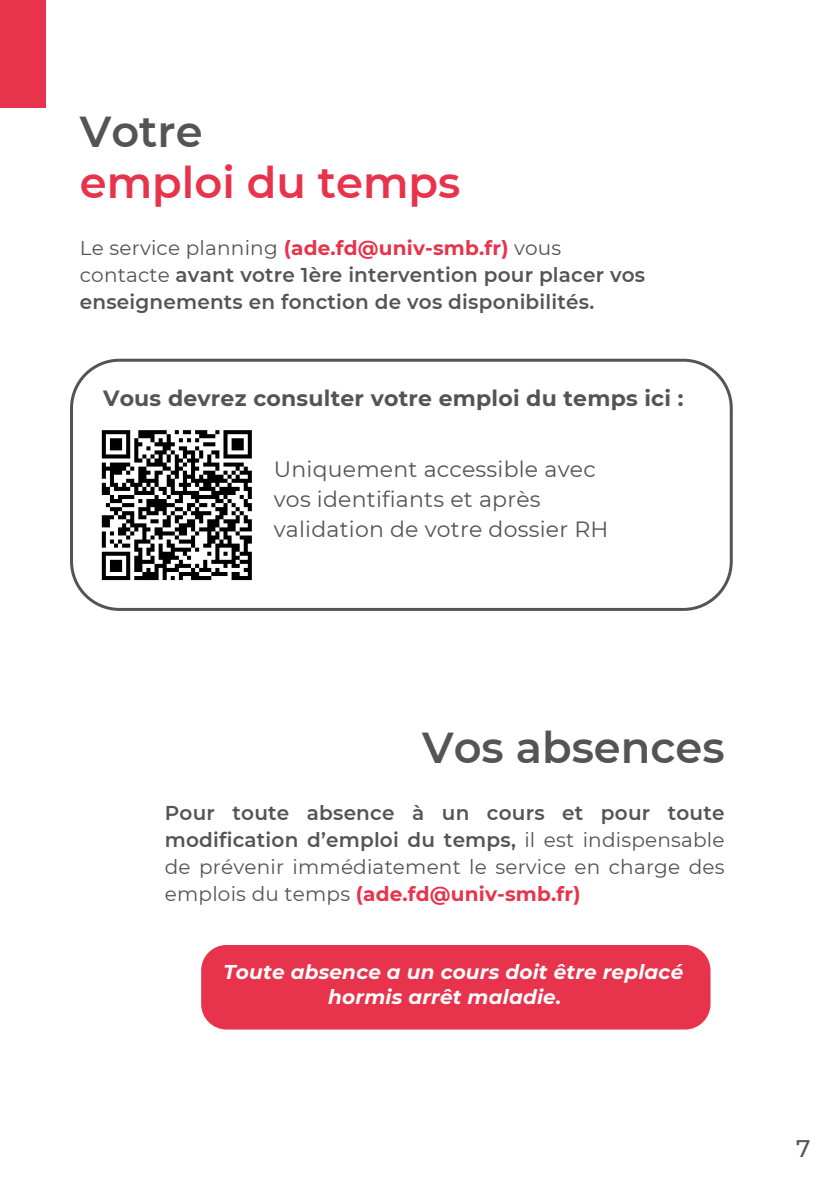
<style>
.page{position:relative;width:839px;height:1191px;background:#fff}
.page>*{position:absolute;margin:0;border:0;box-sizing:border-box;transform-origin:0 0}
.t1{font:600 43.2px/51px "Montserrat";color:#e7344c}
.t2{font:600 43.2px "Montserrat";color:#545454}
.t3{font:500 24px "Montserrat";color:#545454}
.t4{font:22px/30px "Montserrat";letter-spacing:.01em;color:#545454}
.t5{font:700 22px "Montserrat";letter-spacing:.01em;color:#545454}
.t6{font:20px/27px "Montserrat";letter-spacing:.01em;color:#545454;text-align:justify}
.t7{font:600 20px/27px "Montserrat";letter-spacing:.01em;color:#545454}
.t8{font:italic 700 20px/25.6px "Montserrat";letter-spacing:.01em;color:#fff}
.s1{color:#545454}
.s2{font-weight:400}
.s3{font-weight:700;color:#e7344c}
.s4{font-weight:600}
</style>
<div class="page">
<div style="left:201px;top:945px;width:509px;height:85px;background:#e7344c;border-radius:25px"></div>
<svg style="left:70px;top:359px;width:662px;height:252px"></svg>
<div style="left:0;top:0;width:46px;height:108px;background:#e7344c"></div>
<p class="t1" style="left:80px;top:106px;width:382px"><span class="s1">Votre<br></span>emploi du temps</p>
<p class="t7" style="left:80px;top:235px;width:567px"><span class="s2">Le service planning</span> <span class="s3">(ade.fd@univ-smb.fr)</span> <span class="s2">vous contacte</span> avant votre 1ère intervention pour placer vos enseignements en fonction de vos disponibilités.</p>
<p class="t5" style="left:103px;top:384px;width:582px">Vous devrez consulter votre emploi du temps ici :</p>
<h1 class="t4" style="left:274px;top:455px;width:336px">Uniquement accessible avec vos identifiants et après validation de votre dossier RH</h1>
<p class="t2" style="left:422px;top:721px;width:304px">Vos absences</p>
<h2 class="t6" style="left:165px;top:799px;width:561px"><span class="s4">Pour toute absence à un cours et pour toute modification d’emploi du temps,</span> il est indispensable de prévenir immédiatement le service en charge des emplois du temps <span class="s3">(ade.fd@univ-smb.fr)</span></h2>
<h1 class="t8" style="left:328px;top:959px;width:356px;text-indent:-105px">Toute absence a un cours doit être replacé hormis arrêt maladie.</h1>
<h2 class="t3" style="left:796px;top:1134px;width:16px">7</h2>
</div>
